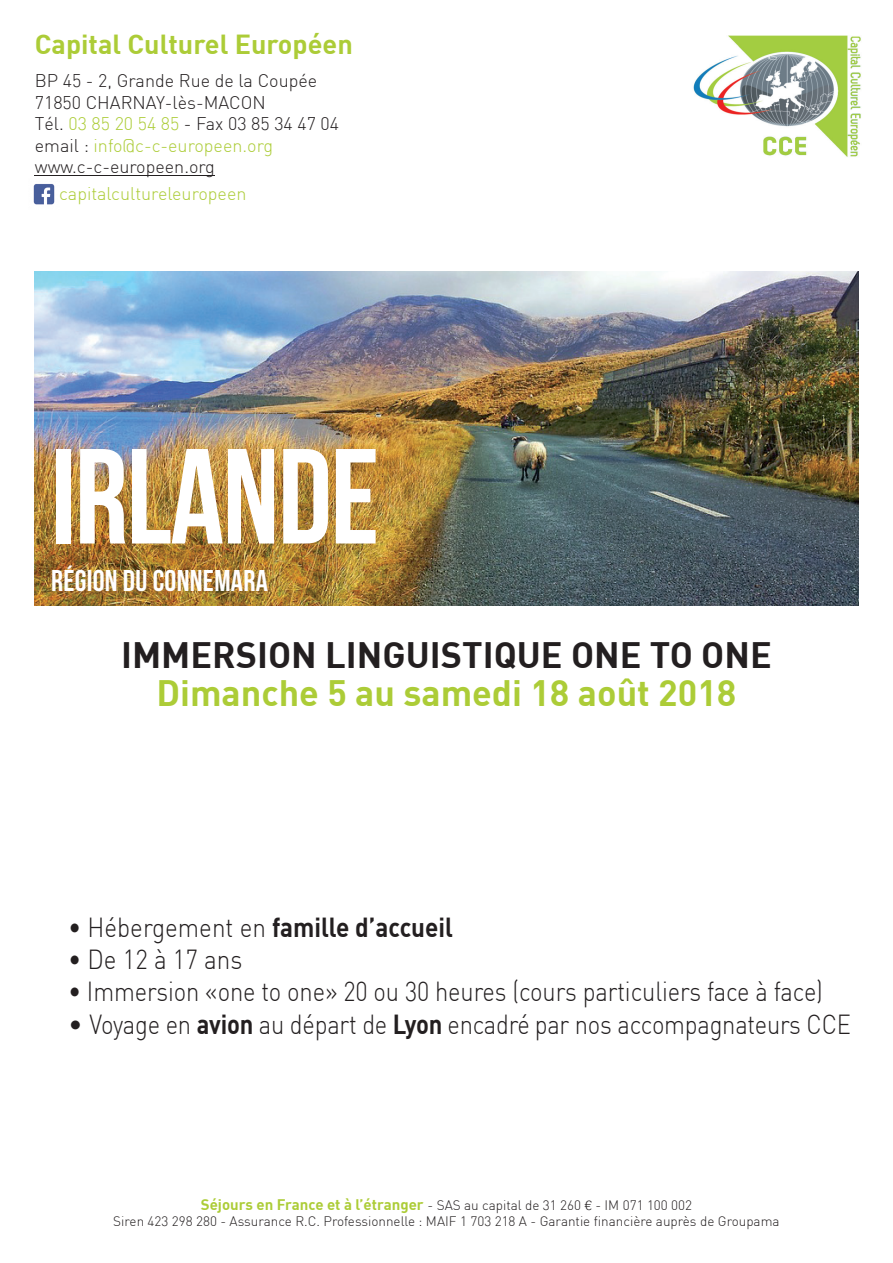
<style>
.page{position:relative;width:893px;height:1263px;background:#fff}
.page>*{position:absolute;margin:0;border:0;box-sizing:border-box;transform-origin:0 0}
.t1{font:135px "Bebas Neue";letter-spacing:-.01em;color:#fff}
.t2{font:700 36px "DIN";color:#231f20}
.t3{font:700 36px "DIN";color:#accc37}
.t4{font:30px "Bebas Neue";letter-spacing:.01em;color:#fff}
.t5{font:300 27px "DIN";letter-spacing:-.01em;color:#231f20;scale:.9 1}
.t6{font:300 27px "DIN";letter-spacing:-.01em;color:#231f20}
.t7{font:700 27px "DIN";color:#231f20;scale:.9 1}
.t8{font:700 27px "DIN";color:#accc37}
.t9{font:300 18px/21.6px "DIN";color:#231f20}
.t10{font:300 18px "DIN";color:#accc37}
.t11{font:300 13.5px/16.2px "DIN";color:#231f20;text-align:center}
.s1{color:#accc37}
.s2{font-weight:300}
.s3{font-weight:700}
.s4{font-weight:700;font-size:15px;color:#accc37}
.s5{font-family:"Helvetica"}
</style>
<div class="page">
<hr style="left:35px;top:176px;width:180px;height:1px;background:#231f20">
<img style="left:693px;top:35px;width:168px;height:122px">
<img style="left:34px;top:271px;width:825px;height:335px">
<img style="left:33px;top:184px;width:22px;height:21px">
<h3 class="t8" style="left:35px;top:27px;width:319px">Capital Culturel Européen</h3>
<h3 class="t9" style="left:35px;top:70px;width:306px">BP 45 - 2, Grande Rue de la Coupée<br>71850 CHARNAY-lès-MACON<br>Tél. <span class="s1">03 85 20 54 85</span> - Fax 03 85 34 47 04 email : <span class="s1">info@c-c-europeen.org </span>www.c-c-europeen.org</h3>
<h3 class="t10" style="left:59px;top:182px;width:189px">capitalcultureleuropeen</h3>
<h1 class="t1" style="left:51px;top:423px;width:330px">IRLANDE</h1>
<h3 class="t4" style="left:51px;top:564px;width:218px">RÉGION DU CONNEMARA</h3>
<h2 class="t2" style="left:121px;top:631px;width:652px">IMMERSION LINGUISTIQUE ONE TO ONE</h2>
<h2 class="t3" style="left:156px;top:669px;width:581px">Dimanche 5 au samedi 18 août 2018</h2>
<h3 class="t7" style="left:68px;top:909px;width:429px"><span class="s2">• Hébergement en</span> famille d’accueil</h3>
<h3 class="t5" style="left:68px;top:943px;width:195px">• De 12 à 17 ans</h3>
<h3 class="t5" style="left:68px;top:975px;width:840px">• Immersion «one to one» 20 ou 30 heures (cours particuliers face à face)</h3>
<h3 class="t6" style="left:68px;top:1007px;width:784px">• Voyage en <span class="s3">avion</span> au départ de <span class="s3">Lyon</span> encadré par nos accompagnateurs CCE</h3>
<p class="t11" style="left:113px;top:1197px;width:668px"><span class="s4">Séjours en France et à l’étranger</span> - SAS au capital de 31 260 <span class="s5">€</span> - IM 071 100 002<br>Siren 423 298 280 - Assurance R.C. Professionnelle : MAIF 1 703 218 A - Garantie financière auprès de Groupama</p>
</div>
